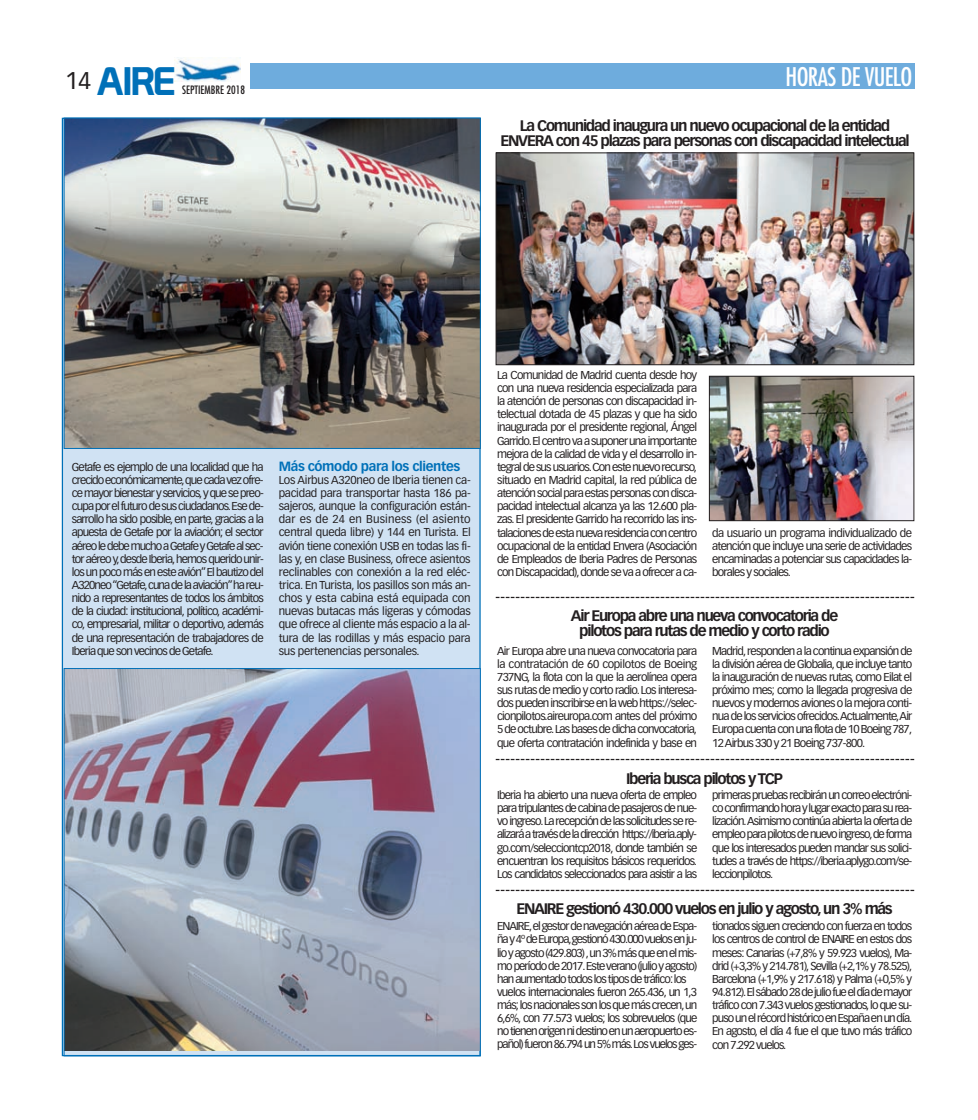
<style>
.page{position:relative;width:978px;height:1120px;background:#fff}
.page>*{position:absolute;margin:0;border:0;box-sizing:border-box;transform-origin:0 0}
.t1{font:38.88px "Prototype";color:#0070b8}
.t2{font:condensed 25px "Futura";letter-spacing:-.025em;color:#fff}
.t3{font:700 15px/15px "Vectora LH";letter-spacing:-.085em;color:#231f20;text-align:center}
.t4{font:700 13.12px "Vectora LH";letter-spacing:-.025em;color:#0070b8}
.t5{font:11.25px/13.1px "Vectora LH";letter-spacing:-.08em;color:#231f20;text-align:justify}
.t6{font:condensed 11.25px "Futura";color:#231f20}
</style>
<div class="page">
<img style="left:174px;top:58px;width:66px;height:23px">
<div style="left:250px;top:64px;width:664px;height:25px;background:#6eacdd"></div>
<div style="left:63px;top:119px;width:416px;height:936px;background:#d0e2f3"></div>
<img style="left:66px;top:120px;width:413px;height:327px">
<div style="left:64px;top:118px;width:417px;height:331px;border:1px solid #0070b8"></div>
<img style="left:66px;top:670px;width:413px;height:380px">
<svg style="left:496px;top:597px;width:418px;height:1px"></svg>
<svg style="left:496px;top:759px;width:418px;height:1px"></svg>
<svg style="left:496px;top:890px;width:418px;height:1px"></svg>
<img style="left:498px;top:155px;width:414px;height:208px">
<div style="left:496px;top:153px;width:418px;height:212px;border:1px solid #231f20"></div>
<img style="left:711px;top:378px;width:201px;height:141px">
<div style="left:709px;top:376px;width:205px;height:145px;border:1px solid #231f20"></div>
<p class="t1" style="left:65px;top:58px;width:112px"><sup>14</sup> AIRE</p>
<p class="t6" style="left:182px;top:85px;width:64px">SEPTIEMBRE 2018</p>
<p class="t2" style="left:785px;top:65px;width:129px">HORAS DE VUELO</p>
<p class="t3" style="left:500px;top:119px;width:411px">La Comunidad inaugura un nuevo ocupacional de la entidad<br>ENVERA con 45 plazas para personas con discapacidad intelectual</p>
<p class="t5" style="left:72px;top:461px;width:194px">Getafe es ejemplo de una localidad que ha crecido económicamente,que cada vez ofre&shy;ce mayor bienestar y servicios,y que se preo&shy;cupa por el futuro de sus ciudadanos.Ese de&shy;sarrollo ha sido posible, en parte, gracias a la apuesta de Getafe por la aviación; el sector aéreo le debe mucho a Getafe y Getafe al sec&shy;tor aéreo y,desde Iberia,hemos querido unir&shy;los un poco más en este avión” El bautizo del A320neo “Getafe,cuna de la aviación” ha reu&shy;nido a representantes de todos los ámbitos de la ciudad: institucional, político, académi&shy;co, empresarial, militar o deportivo, además de una representación de trabajadores de Iberia que son vecinos de Getafe.</p>
<p class="t4" style="left:279px;top:460px;width:183px">Más cómodo para los clientes</p>
<p class="t5" style="left:279px;top:474px;width:194px">Los Airbus A320neo de Iberia tienen ca&shy;pacidad para transportar hasta 186 pa&shy;sajeros, aunque la configuración están&shy;dar es de 24 en Business (el asiento central queda libre) y 144 en Turista. El avión tiene conexión USB en todas las fi&shy;las y, en clase Business, ofrece asientos reclinables con conexión a la red eléc&shy;trica. En Turista, los pasillos son más an&shy;chos y esta cabina está equipada con nuevas butacas más ligeras y cómodas que ofrece al cliente más espacio a la al&shy;tura de las rodillas y más espacio para sus pertenencias personales.</p>
<p class="t5" style="left:497px;top:369px;width:202px">La Comunidad de Madrid cuenta desde hoy con una nueva residencia especializada para la atención de personas con discapacidad in&shy;telectual dotada de 45 plazas y que ha sido inaugurada por el presidente regional, Ángel Garrido. El centro va a suponer una importante mejora de la calidad de vida y el desarrollo in&shy;tegral de sus usuarios.Con este nuevo recurso, situado en Madrid capital, la red pública de atención social para estas personas con disca&shy;pacidad intelectual alcanza ya las 12.600 pla&shy;zas. El presidente Garrido ha recorrido las ins&shy;talaciones de esta nueva residencia con centro ocupacional de la entidad Envera (Asociación de Empleados de Iberia Padres de Personas con Discapacidad), donde se va a ofrecer a ca-</p>
<p class="t5" style="left:712px;top:527px;width:201px">da usuario un programa individualizado de atención que incluye una serie de actividades encaminadas a potenciar sus capacidades la&shy;borales y sociales.</p>
<p class="t3" style="left:571px;top:609px;width:269px">Air Europa abre una nueva convocatoria de pilotos para rutas de medio y corto radio</p>
<p class="t5" style="left:497px;top:645px;width:202px">Air Europa abre una nueva convocatoria para la contratación de 60 copilotos de Boeing 737NG, la flota con la que la aerolínea opera sus rutas de medio y corto radio. Los interesa&shy;dos pueden inscribirse en la web https://selec&shy;cionpilotos.aireuropa.com antes del próximo 5 de octubre. Las bases de dicha convocatoria, que oferta contratación indefinida y base en</p>
<p class="t5" style="left:712px;top:645px;width:202px">Madrid, responden a la continua expansión de la división aérea de Globalia, que incluye tanto la inauguración de nuevas rutas, como Eilat el próximo mes; como la llegada progresiva de nuevos y modernos aviones o la mejora conti&shy;nua de los servicios ofrecidos.Actualmente,Air Europa cuenta con una flota de 10 Boeing 787, 12 Airbus 330 y 21 Boeing 737-800.</p>
<p class="t3" style="left:626px;top:772px;width:158px">Iberia busca pilotos y TCP</p>
<p class="t5" style="left:497px;top:789px;width:202px">Iberia ha abierto una nueva oferta de empleo para tripulantes de cabina de pasajeros de nue&shy;vo ingreso.La recepción de las solicitudes se re&shy;alizará a través de la dirección https://iberia.aply&shy;go.com/selecciontcp2018, donde también se encuentran los requisitos básicos requeridos.<br>Los candidatos seleccionados para asistir a las</p>
<p class="t5" style="left:712px;top:789px;width:202px">primeras pruebas recibirán un correo electróni&shy;co confirmando hora y lugar exacto para su rea&shy;lización.Asimismo continúa abierta la oferta de empleo para pilotos de nuevo ingreso,de forma que los interesados pueden mandar sus solici&shy;tudes a través de https://iberia.aplygo.com/se&shy;leccionpilotos.</p>
<p class="t3" style="left:516px;top:902px;width:378px">ENAIRE gestionó 430.000 vuelos en julio y agosto, un 3% más</p>
<p class="t5" style="left:497px;top:920px;width:202px;text-align:left">ENAIRE,el gestor de navegación aérea de Espa&shy;ña y 4º de Europa,gestionó 430.000 vuelos en ju&shy;lio y agosto (429.803) ,un 3% más que en el mis&shy;mo período de 2017.Este verano (julio y agosto) han aumentado todos los tipos de tráfico:los vuelos internacionales fueron 265.436, un 1,3 más;los nacionales son los que más crecen,un 6,6%, con 77.573 vuelos; los sobrevuelos (que no tienen origen ni destino en un aeropuerto es&shy;pañol) fueron 86.794 un 5% más.Los vuelos ges-</p>
<p class="t5" style="left:712px;top:920px;width:202px">tionados siguen creciendo con fuerza en todos los centros de control de ENAIRE en estos dos meses: Canarias (+7,8% y 59.923 vuelos), Ma&shy;drid (+3,3% y 214.781), Sevilla (+2,1% y 78.525), Barcelona (+1,9% y 217.618) y Palma (+0,5% y 94.812).El sábado 28 de julio fue el día de mayor tráfico con 7.343 vuelos gestionados, lo que su&shy;puso un el récord histórico en España en un día.<br>En agosto, el día 4 fue el que tuvo más tráfico con 7.292 vuelos.</p>
</div>
